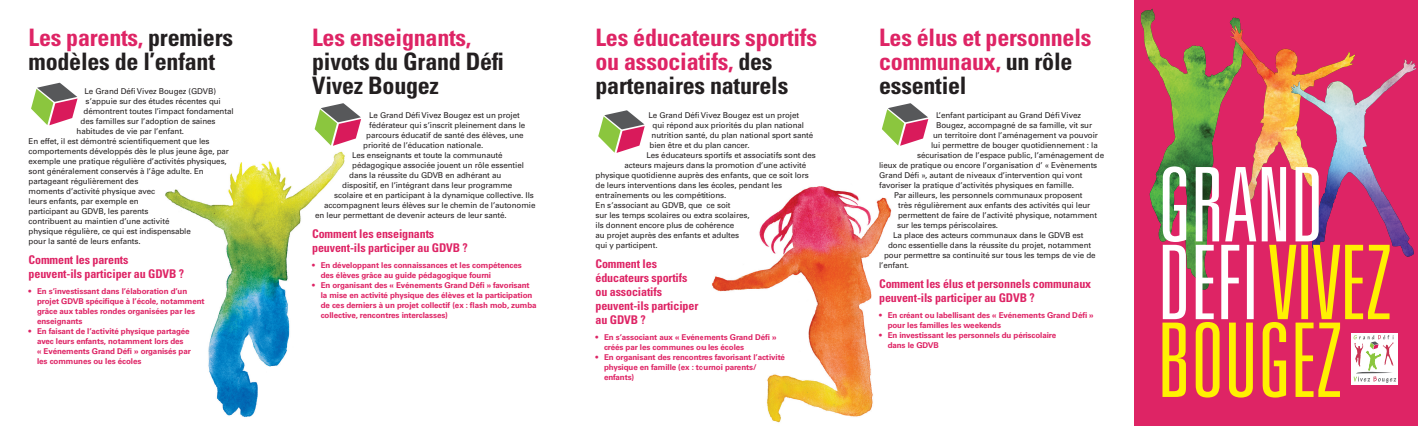
<style>
.page{position:relative;width:1418px;height:426px;background:#fff}
.page>*{position:absolute;margin:0;border:0;box-sizing:border-box;transform-origin:0 0}
.t1{font:700 condensed 24px/24px "Univers LT Std";letter-spacing:-.01em;color:#de2465}
.t2{font:700 condensed 24px/24px "Univers LT Std";letter-spacing:-.01em;color:#231f20}
.t3{font:700 condensed 12px/14px "Univers LT Std";letter-spacing:-.01em;color:#de2465}
.t4{font:8px "Univers LT Std";letter-spacing:-.01em;color:#231f20}
.t5{font:700 8px/10px "Univers LT Std";letter-spacing:-.01em;color:#de2465}
.s1{color:#de2465}
.s2{color:#231f20}
</style>
<div class="page">
<div style="left:1134px;top:0;width:283px;height:425px;background:#de2465"></div>
<img style="left:1140px;top:10px;width:101px;height:232px">
<svg style="left:1395px;top:59px;width:21px;height:197px"></svg>
<img style="left:1395px;top:61px;width:9px;height:53px">
<div style="left:1351px;top:332px;width:47px;height:52px;background:#fff"></div>
<img style="left:1162px;top:25px;width:233px;height:372px">
<img style="left:165px;top:151px;width:180px;height:266px">
<img style="left:711px;top:186px;width:181px;height:237px">
<svg style="left:31px;top:82px;width:47px;height:44px"></svg>
<svg style="left:314px;top:103px;width:47px;height:43px"></svg>
<svg style="left:598px;top:110px;width:47px;height:43px"></svg>
<svg style="left:882px;top:103px;width:47px;height:43px"></svg>
<h1 class="t2" style="left:29px;top:25px;width:206px"><span class="s1">Les parents,</span> premiers modèles de l’enfant</h1>
<p class="t4" style="left:85px;top:86px;width:133px">Le Grand Défi Vivez Bougez (GDVB)</p>
<p class="t4" style="left:86px;top:96px;width:137px">s’appuie sur des études récentes qui</p>
<p class="t4" style="left:84px;top:106px;width:151px">démontrent toutes l’impact fondamental</p>
<p class="t4" style="left:81px;top:116px;width:136px">des familles sur l’adoption de saines</p>
<p class="t4" style="left:77px;top:126px;width:109px">habitudes de vie par l’enfant.</p>
<p class="t4" style="left:29px;top:136px;width:182px">En effet, il est démontré scientifiquement que les</p>
<p class="t4" style="left:29px;top:146px;width:202px">comportements développés dès le plus jeune âge, par</p>
<p class="t4" style="left:29px;top:156px;width:200px">exemple une pratique régulière d’activités physiques,</p>
<p class="t4" style="left:29px;top:166px;width:177px">sont généralement conservés à l’âge adulte. En</p>
<p class="t4" style="left:29px;top:176px;width:111px">partageant régulièrement des</p>
<p class="t4" style="left:29px;top:186px;width:128px">moments d’activité physique avec</p>
<p class="t4" style="left:29px;top:196px;width:111px">leurs enfants, par exemple en</p>
<p class="t4" style="left:29px;top:206px;width:121px">participant au GDVB, les parents</p>
<p class="t4" style="left:29px;top:216px;width:142px">contribuent au maintien d’une activité</p>
<p class="t4" style="left:29px;top:226px;width:164px">physique régulière, ce qui est indispensable</p>
<p class="t4" style="left:29px;top:236px;width:114px">pour la santé de leurs enfants.</p>
<h2 class="t3" style="left:29px;top:252px;width:157px">Comment les parents peuvent-ils participer au GDVB ?</h2>
<p class="t5" style="left:37px;top:285px;width:169px;text-indent:-9px">• En s’investissant dans l’élaboration d’un projet GDVB spécifique à l’école, notamment grâce aux tables rondes organisées par les enseignants</p>
<p class="t5" style="left:37px;top:325px;width:155px;text-indent:-9px">• En faisant de l’activité physique partagée avec leurs enfants, notamment lors des<br>« Evénements Grand Défi » organisés par les communes ou les écoles</p>
<h1 class="t1" style="left:312px;top:25px;width:161px">Les enseignants,</h1>
<h1 class="t2" style="left:312px;top:49px;width:193px">pivots du Grand Défi<br>Vivez Bougez</h1>
<p class="t4" style="left:369px;top:110px;width:152px">Le Grand Défi Vivez Bougez est un projet</p>
<p class="t4" style="left:369px;top:120px;width:157px">fédérateur qui s’inscrit pleinement dans le</p>
<p class="t4" style="left:366px;top:130px;width:159px">parcours éducatif de santé des élèves, une</p>
<p class="t4" style="left:363px;top:140px;width:122px">priorité de l’éducation nationale.</p>
<p class="t4" style="left:352px;top:150px;width:152px">Les enseignants et toute la communauté</p>
<p class="t4" style="left:352px;top:160px;width:173px">pédagogique associée jouent un rôle essentiel</p>
<p class="t4" style="left:349px;top:170px;width:153px">dans la réussite du GDVB en adhérant au</p>
<p class="t4" style="left:342px;top:180px;width:171px">dispositif, en l’intégrant dans leur programme</p>
<p class="t4" style="left:334px;top:190px;width:201px">scolaire et en participant à la dynamique collective. Ils</p>
<p class="t4" style="left:324px;top:200px;width:213px">accompagnent leurs élèves sur le chemin de l’autonomie</p>
<p class="t4" style="left:315px;top:210px;width:193px">en leur permettant de devenir acteurs de leur santé.</p>
<h2 class="t3" style="left:312px;top:226px;width:157px">Comment les enseignants peuvent-ils participer au GDVB ?</h2>
<p class="t5" style="left:321px;top:259px;width:203px;text-indent:-9px">• En développant les connaissances et les compétences des élèves grâce au guide pédagogique fourni</p>
<p class="t5" style="left:321px;top:279px;width:217px;text-indent:-9px">• En organisant des « Evénements Grand Défi » favorisant la mise en activité physique des élèves et la participation de ces derniers à un projet collectif (ex : flash mob, zumba collective, rencontres interclasses)</p>
<h1 class="t1" style="left:595px;top:25px;width:223px">Les éducateurs sportifs ou associatifs, <span class="s2">des partenaires naturels</span></h1>
<p class="t4" style="left:648px;top:110px;width:152px">Le Grand Défi Vivez Bougez est un projet</p>
<p class="t4" style="left:652px;top:120px;width:153px">qui répond aux priorités du plan national</p>
<p class="t4" style="left:651px;top:130px;width:163px">nutrition santé, du plan national sport santé</p>
<p class="t4" style="left:649px;top:140px;width:102px">bien être et du plan cancer.</p>
<p class="t4" style="left:646px;top:150px;width:171px">Les éducateurs sportifs et associatifs sont des</p>
<p class="t4" style="left:624px;top:160px;width:183px">acteurs majeurs dans la promotion d’une activité</p>
<p class="t4" style="left:595px;top:170px;width:215px">physique quotidienne auprès des enfants, que ce soit lors</p>
<p class="t4" style="left:595px;top:180px;width:188px">de leurs interventions dans les écoles, pendant les</p>
<p class="t4" style="left:595px;top:190px;width:132px">entraînements ou les compétitions.</p>
<p class="t4" style="left:595px;top:200px;width:137px">En s’associant au GDVB, que ce soit</p>
<p class="t4" style="left:595px;top:210px;width:156px">sur les temps scolaires ou extra scolaires,</p>
<p class="t4" style="left:595px;top:220px;width:140px">ils donnent encore plus de cohérence</p>
<p class="t4" style="left:595px;top:230px;width:145px">au projet auprès des enfants et adultes</p>
<p class="t4" style="left:595px;top:240px;width:64px">qui y participent.</p>
<h2 class="t3" style="left:595px;top:256px;width:104px">Comment les éducateurs sportifs ou associatifs peuvent-ils participer au GDVB ?</h2>
<p class="t5" style="left:604px;top:331px;width:174px;text-indent:-9px">• En s’associant aux « Evénements Grand Défi » créés par les communes ou les écoles</p>
<p class="t5" style="left:604px;top:351px;width:182px;text-indent:-9px">• En organisant des rencontres favorisant l’activité physique en famille (ex : tournoi parents/ enfants)</p>
<h1 class="t1" style="left:879px;top:25px;width:214px">Les élus et personnels communaux, <span class="s2">un rôle essentiel</span></h1>
<p class="t4" style="left:936px;top:110px;width:146px">L’enfant participant au Grand Défi Vivez</p>
<p class="t4" style="left:936px;top:120px;width:157px">Bougez, accompagné de sa famille, vit sur</p>
<p class="t4" style="left:933px;top:130px;width:166px">un territoire dont l’aménagement va pouvoir</p>
<p class="t4" style="left:931px;top:140px;width:168px">lui permettre de bouger quotidiennement : la</p>
<p class="t4" style="left:917px;top:150px;width:188px">sécurisation de l’espace public, l’aménagement de</p>
<p class="t4" style="left:879px;top:160px;width:219px">lieux de pratique ou encore l’organisation d’ « Evènements</p>
<p class="t4" style="left:879px;top:170px;width:205px">Grand Défi », autant de niveaux d’intervention qui vont</p>
<p class="t4" style="left:879px;top:180px;width:196px">favoriser la pratique d’activités physiques en famille.</p>
<p class="t4" style="left:894px;top:190px;width:190px">Par ailleurs, les personnels communaux proposent</p>
<p class="t4" style="left:898px;top:200px;width:194px">très régulièrement aux enfants des activités qui leur</p>
<p class="t4" style="left:898px;top:210px;width:200px">permettent de faire de l’activité physique, notamment</p>
<p class="t4" style="left:897px;top:220px;width:102px">sur les temps périscolaires.</p>
<p class="t4" style="left:893px;top:230px;width:192px">La place des acteurs communaux dans le GDVB est</p>
<p class="t4" style="left:888px;top:240px;width:204px">donc essentielle dans la réussite du projet, notamment</p>
<p class="t4" style="left:884px;top:250px;width:213px">pour permettre sa continuité sur tous les temps de vie de</p>
<p class="t4" style="left:879px;top:260px;width:32px">l’enfant.</p>
<h2 class="t3" style="left:879px;top:276px;width:213px">Comment les élus et personnels communaux peuvent-ils participer au GDVB ?</h2>
<p class="t5" style="left:887px;top:309px;width:208px;text-indent:-9px">• En créant ou labellisant des « Evénements Grand Défi » pour les familles les weekends</p>
<p class="t5" style="left:887px;top:329px;width:170px;text-indent:-9px">• En investissant les personnels du périscolaire dans le GDVB</p>
</div>
